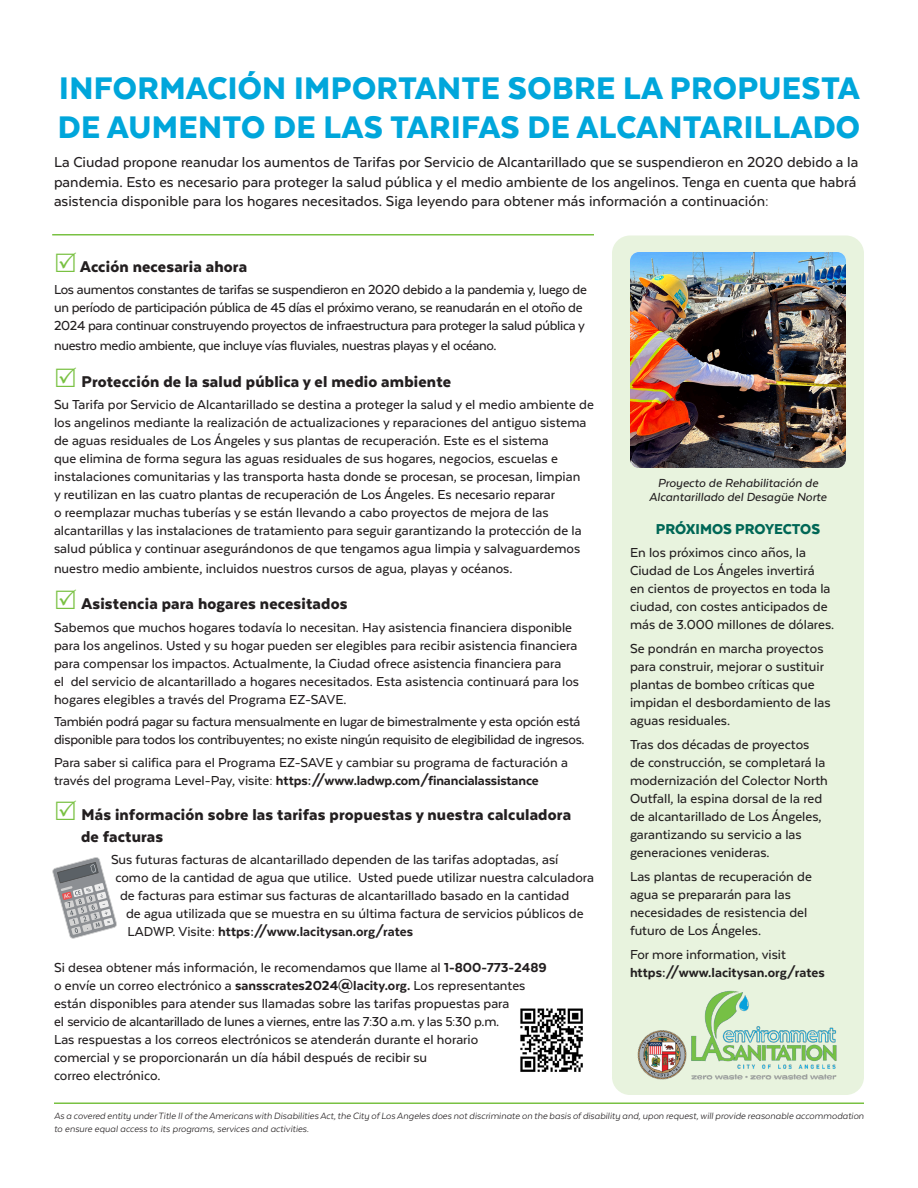
<style>
.page{position:relative;width:918px;height:1188px;background:#fff}
.page>*{position:absolute;margin:0;border:0;box-sizing:border-box;transform-origin:0 0}
.Headline{font:900 36px/39px "Texta";letter-spacing:.01em;color:#00a6db}
.Headline-2{font:900 18px/21.6px "Texta";letter-spacing:.01em;color:#231f20}
.Body{font:500 16.5px/19.8px "Texta";color:#231f20;text-align:justify}
.t1{font:900 16.5px "Texta";color:#006756}
.Body-2{font:500 15px/18px "Texta";color:#231f20}
.Body-3{font:500 15px/18px "Texta";letter-spacing:-.02em;color:#231f20}
.Body_text{font:500 15px "Texta";color:#231f20}
.Body-4{font:800 15px/18px "Texta";color:#231f20}
.Body_text-2{font:800 15px "Texta";color:#231f20}
.Body-5{font:italic 500 13.5px/13.5px "Texta";color:#231f20;text-align:center}
.Notes{font:italic 10.5px/12.6px "Texta";color:#231f20}
.s1{font-weight:800}
.s2{font-weight:500}
</style>
<div class="page">
<div style="left:612px;top:236px;width:252px;height:859px;background:#e8f3de;border-radius:18px"></div>
<hr style="left:54px;top:1102px;width:810px;height:2px;background:#79c142">
<hr style="left:52px;top:234px;width:542px;height:2px;background:#79c142">
<img style="left:520px;top:1008px;width:63px;height:64px">
<svg style="left:52px;top:857px;width:65px;height:82px"></svg>
<img style="left:637px;top:990px;width:200px;height:90px">
<img style="left:630px;top:252px;width:216px;height:216px">
<p class="Headline" style="left:58px;top:68px;width:804px">INFORMACIÓN IMPORTANTE SOBRE LA PROPUESTA<br>DE AUMENTO DE LAS TARIFAS DE ALCANTARILLADO</p>
<p class="Body" style="left:54px;top:152px;width:806px">La Ciudad propone reanudar los aumentos de Tarifas por Servicio de Alcantarillado que se suspendieron en 2020 debido a la pandemia. Esto es necesario para proteger la salud pública y el medio ambiente de los angelinos. Tenga en cuenta que habrá asistencia disponible para los hogares necesitados. Siga leyendo para obtener más información a continuación:</p>
<p class="Headline-2" style="left:80px;top:255px;width:168px">Acción necesaria ahora</p>
<p class="Body-3" style="left:54px;top:281px;width:534px">Los aumentos constantes de tarifas se suspendieron en 2020 debido a la pandemia y, luego de un período de participación pública de 45 días el próximo verano, se reanudarán en el otoño de<br>2024 para continuar construyendo proyectos de infraestructura para proteger la salud pública y</p>
<p class="Body-3" style="left:54px;top:336px;width:444px">nuestro medio ambiente, que incluye vías fluviales, nuestras playas y el océano.</p>
<p class="Headline-2" style="left:82px;top:370px;width:371px">Protección de la salud pública y el medio ambiente</p>
<p class="Body-2" style="left:54px;top:395px;width:541px">Su Tarifa por Servicio de Alcantarillado se destina a proteger la salud y el medio ambiente de los angelinos mediante la realización de actualizaciones y reparaciones del antiguo sistema de aguas residuales de Los Ángeles y sus plantas de recuperación. Este es el sistema<br>que elimina de forma segura las aguas residuales de sus hogares, negocios, escuelas e instalaciones comunitarias y las transporta hasta donde se procesan, se procesan, limpian<br>y reutilizan en las cuatro plantas de recuperación de Los Ángeles. Es necesario reparar<br>o reemplazar muchas tuberías y se están llevando a cabo proyectos de mejora de las alcantarillas y las instalaciones de tratamiento para seguir garantizando la protección de la salud pública y continuar asegurándonos de que tengamos agua limpia y salvaguardemos</p>
<p class="Body-2" style="left:54px;top:559px;width:460px">nuestro medio ambiente, incluidos nuestros cursos de agua, playas y océanos.</p>
<p class="Headline-2" style="left:82px;top:593px;width:268px">Asistencia para hogares necesitados</p>
<p class="Body-2" style="left:54px;top:618px;width:527px">Sabemos que muchos hogares todavía lo necesitan. Hay asistencia financiera disponible para los angelinos. Usted y su hogar pueden ser elegibles para recibir asistencia financiera para compensar los impactos. Actualmente, la Ciudad ofrece asistencia financiera para<br>el del servicio de alcantarillado a hogares necesitados. Esta asistencia continuará para los hogares elegibles a través del Programa EZ-SAVE.</p>
<p class="Body-3" style="left:54px;top:713px;width:532px">También podrá pagar su factura mensualmente en lugar de bimestralmente y esta opción está disponible para todos los contribuyentes; no existe ningún requisito de elegibilidad de ingresos.</p>
<p class="Body-2" style="left:54px;top:753px;width:515px">Para saber si califica para el Programa EZ-SAVE y cambiar su programa de facturación a través del programa Level-Pay, visite: <span class="s1">https://www.ladwp.com/financialassistance</span></p>
<p class="Headline-2" style="left:81px;top:804px;width:492px">Más información sobre las tarifas propuestas y nuestra calculadora de facturas</p>
<p class="Body_text" style="left:111px;top:852px;width:449px">Sus futuras facturas de alcantarillado dependen de las tarifas adoptadas, así</p>
<p class="Body_text" style="left:116px;top:870px;width:480px">como de la cantidad de agua que utilice. Usted puede utilizar nuestra calculadora</p>
<p class="Body_text" style="left:120px;top:888px;width:451px">de facturas para estimar sus facturas de alcantarillado basado en la cantidad</p>
<p class="Body_text" style="left:126px;top:906px;width:459px">de agua utilizada que se muestra en su última factura de servicios públicos de</p>
<p class="Body_text-2" style="left:128px;top:924px;width:287px"><span class="s2">LADWP. Visite:</span> https://www.lacitysan.org/rates</p>
<p class="Body-2" style="left:54px;top:959px;width:494px">Si desea obtener más información, le recomendamos que llame al <span class="s1">1-800-773-2489</span></p>
<p class="Body-2" style="left:54px;top:977px;width:473px">o envíe un correo electrónico a <span class="s1">sansscrates2024@lacity.org.</span> Los representantes están disponibles para atender sus llamadas sobre las tarifas propuestas para<br>el servicio de alcantarillado de lunes a viernes, entre las 7:30 a.m. y las 5:30 p.m.<br>Las respuestas a los correos electrónicos se atenderán durante el horario comercial y se proporcionarán un día hábil después de recibir su<br>correo electrónico.</p>
<p class="Notes" style="left:54px;top:1110px;width:811px">As a covered entity under Title II of the Americans with Disabilities Act, the City of Los Angeles does not discriminate on the basis of disability and, upon request, will provide reasonable accommodation to ensure equal access to its programs, services and activities.</p>
<p class="Body-5" style="left:649px;top:476px;width:179px">Proyecto de Rehabilitación de<br>Alcantarillado del Desagüe Norte</p>
<p class="t1" style="left:656px;top:521px;width:166px">PRÓXIMOS PROYECTOS</p>
<p class="Body-2" style="left:630px;top:543px;width:206px">En los próximos cinco años, la<br>Ciudad de Los Ángeles invertirá<br>en cientos de proyectos en toda la ciudad, con costes anticipados de más de 3.000 millones de dólares.</p>
<p class="Body-2" style="left:630px;top:639px;width:202px">Se pondrán en marcha proyectos para construir, mejorar o sustituir plantas de bombeo críticas que impidan el desbordamiento de las aguas residuales.</p>
<p class="Body-2" style="left:630px;top:735px;width:199px">Tras dos décadas de proyectos de construcción, se completará la modernización del Colector North<br>Outfall, la espina dorsal de la red de alcantarillado de Los Ángeles, garantizando su servicio a las generaciones venideras.</p>
<p class="Body-2" style="left:630px;top:867px;width:183px">Las plantas de recuperación de agua se prepararán para las necesidades de resistencia del futuro de Los Ángeles.</p>
<p class="Body-4" style="left:630px;top:945px;width:196px"><span class="s2">For more information, visit </span>https://www.lacitysan.org/rates</p>
</div>
